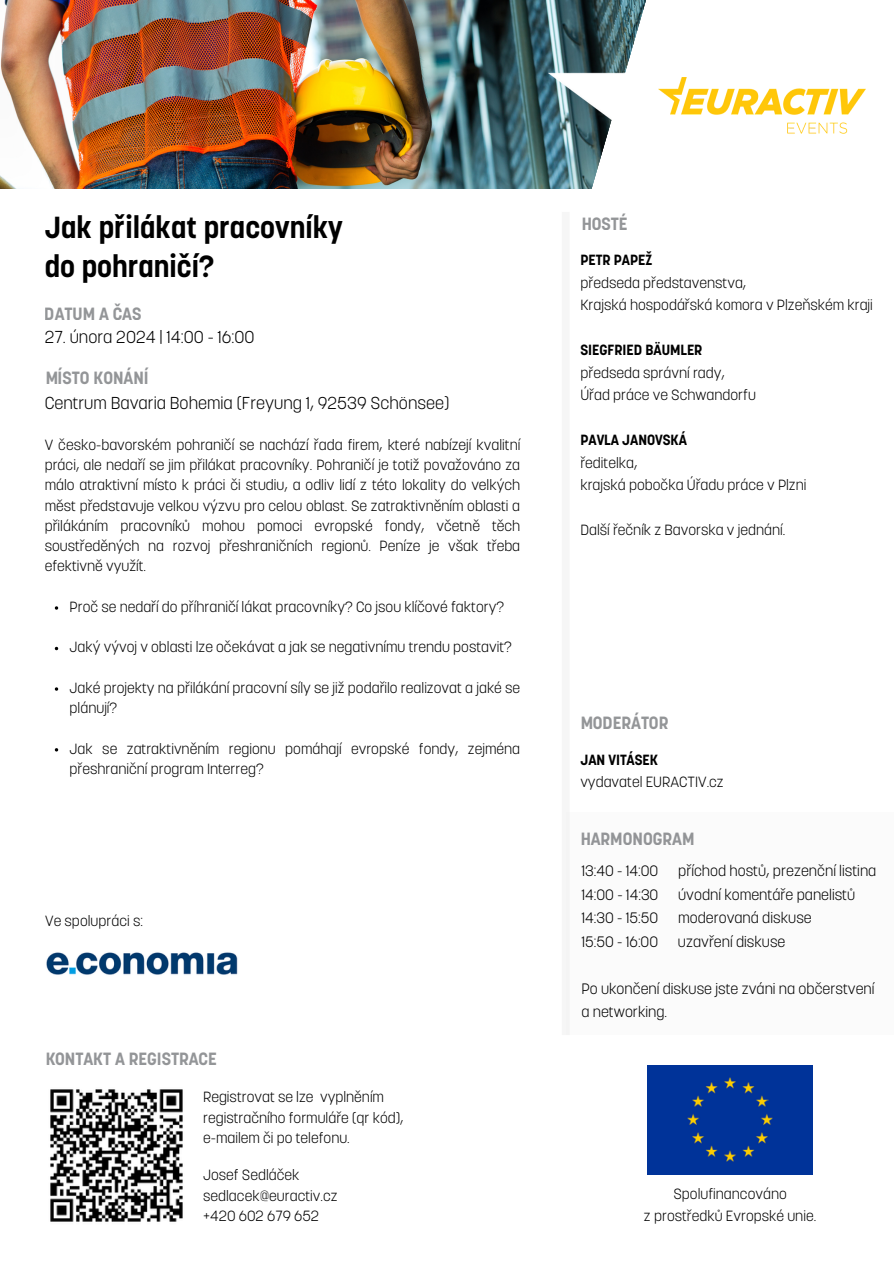
<style>
.page{position:relative;width:894px;height:1264px;background:#fff}
.page>*{position:absolute;margin:0;border:0;box-sizing:border-box;transform-origin:0 0}
.t1{font:700 30.15px/39.6px "Korolev";color:#000}
.t2{font:700 17.55px "Korolev";color:#808285}
.t3{font:300 17.1px "Korolev";color:#000}
.t4{font:300 15px/23.5px "Korolev";color:#000}
.t5{font:300 14.7px/20.2px "Korolev";color:#000}
.t6{font:700 14.7px "Korolev";color:#000}
</style>
<div class="page">
<div style="left:561px;top:212px;width:8px;height:822px;background:#f6f6f6"></div>
<div style="left:565px;top:812px;width:328px;height:223px;background:#fbfbfb"></div>
<img style="left:0;top:0;width:590px;height:188px">
<img style="left:548px;top:26px;width:42px;height:150px">
<svg style="left:590px;top:0;width:276px;height:189px"></svg>
<div style="left:606px;top:78px;width:33px;height:35px;background:#fff"></div>
<img style="left:658px;top:78px;width:207px;height:58px">
<div style="left:647px;top:1065px;width:165px;height:109px;background:#039"></div>
<img style="left:50px;top:1089px;width:133px;height:133px">
<img style="left:46px;top:952px;width:192px;height:23px">
<p class="t1" style="left:45px;top:210px;width:299px">Jak přilákat pracovníky do pohraničí?</p>
<p class="t2" style="left:45px;top:306px;width:98px">DATUM A ČAS</p>
<p class="t3" style="left:45px;top:330px;width:211px">27. února 2024 | 14:00 - 16:00</p>
<p class="t2" style="left:45px;top:370px;width:105px">MÍSTO KONÁNÍ</p>
<p class="t3" style="left:45px;top:396px;width:406px">Centrum Bavaria Bohemia (Freyung 1, 92539 Schönsee)</p>
<p class="t5" style="left:45px;top:436px;width:477px;text-align:justify">V česko-bavorském pohraničí se nachází řada firem, které nabízejí kvalitní práci, ale nedaří se jim přilákat pracovníky. Pohraničí je totiž považováno za málo atraktivní místo k práci či studiu, a odliv lidí z této lokality do velkých měst představuje velkou výzvu pro celou oblast. Se zatraktivněním oblasti a přilákáním pracovníků mohou pomoci evropské fondy, včetně těch soustředěných na rozvoj přeshraničních regionů. Peníze je však třeba efektivně využít.</p>
<p class="t5" style="left:70px;top:598px;width:436px">Proč se nedaří do příhraničí lákat pracovníky? Co jsou klíčové faktory?</p>
<p class="t5" style="left:70px;top:638px;width:443px">Jaký vývoj v oblasti lze očekávat a jak se negativnímu trendu postavit?</p>
<p class="t5" style="left:70px;top:679px;width:452px">Jaké projekty na přilákání pracovní síly se již podařilo realizovat a jaké se plánují?</p>
<p class="t5" style="left:70px;top:740px;width:452px">Jak se zatraktivněním regionu pomáhají evropské fondy, zejména přeshraniční program Interreg?</p>
<p class="t5" style="left:45px;top:912px;width:99px">Ve spolupráci s:</p>
<p class="t2" style="left:45px;top:1052px;width:173px">KONTAKT A REGISTRACE</p>
<h2 class="t5" style="left:203px;top:1088px;width:182px">Registrovat se lze vyplněním</h2>
<p class="t5" style="left:203px;top:1108px;width:202px">registračního formuláře (qr kód),</p>
<p class="t5" style="left:203px;top:1129px;width:148px">e-mailem či po telefonu.</p>
<p class="t5" style="left:203px;top:1166px;width:98px">Josef Sedláček</p>
<p class="t5" style="left:203px;top:1186px;width:136px">sedlacek@euractiv.cz</p>
<p class="t5" style="left:203px;top:1207px;width:117px">+420 602 679 652</p>
<p class="t2" style="left:581px;top:217px;width:48px">HOSTÉ</p>
<p class="t6" style="left:580px;top:254px;width:73px">PETR PAPEŽ</p>
<p class="t5" style="left:580px;top:274px;width:167px">předseda představenstva,</p>
<p class="t5" style="left:580px;top:296px;width:294px">Krajská hospodářská komora v Plzeňském kraji</p>
<h2 class="t6" style="left:580px;top:344px;width:123px">SIEGFRIED BÄUMLER</h2>
<p class="t5" style="left:580px;top:364px;width:146px">předseda správní rady,</p>
<p class="t5" style="left:580px;top:386px;width:177px">Úřad práce ve Schwandorfu</p>
<h2 class="t6" style="left:580px;top:434px;width:108px">PAVLA JANOVSKÁ</h2>
<p class="t5" style="left:580px;top:454px;width:58px">ředitelka,</p>
<p class="t5" style="left:580px;top:476px;width:227px">krajská pobočka Úřadu práce v Plzni</p>
<p class="t5" style="left:580px;top:521px;width:206px">Další řečník z Bavorska v jednání.</p>
<p class="t2" style="left:580px;top:716px;width:90px">MODERÁTOR</p>
<p class="t6" style="left:580px;top:753px;width:79px">JAN VITÁSEK</p>
<p class="t5" style="left:580px;top:773px;width:145px">vydavatel EURACTIV.cz</p>
<p class="t2" style="left:580px;top:831px;width:116px">HARMONOGRAM</p>
<h2 class="t4" style="left:581px;top:860px;width:78px">13:40 - 14:00</h2>
<h2 class="t4" style="left:678px;top:860px;width:200px">příchod hostů, prezenční listina</h2>
<h3 class="t4" style="left:581px;top:884px;width:78px">14:00 - 14:30</h3>
<h3 class="t4" style="left:678px;top:884px;width:178px">úvodní komentáře panelistů</h3>
<h2 class="t4" style="left:581px;top:907px;width:78px">14:30 - 15:50</h2>
<h2 class="t4" style="left:678px;top:907px;width:135px">moderovaná diskuse</h2>
<h3 class="t4" style="left:581px;top:931px;width:78px">15:50 - 16:00</h3>
<h3 class="t4" style="left:677px;top:931px;width:109px">uzavření diskuse</h3>
<p class="t4" style="left:581px;top:978px;width:294px">Po ukončení diskuse jste zváni na občerstvení a networking.</p>
<p class="t5" style="left:673px;top:1184px;width:115px">Spolufinancováno</p>
<p class="t5" style="left:643px;top:1207px;width:174px">z prostředků Evropské unie.</p>
</div>
